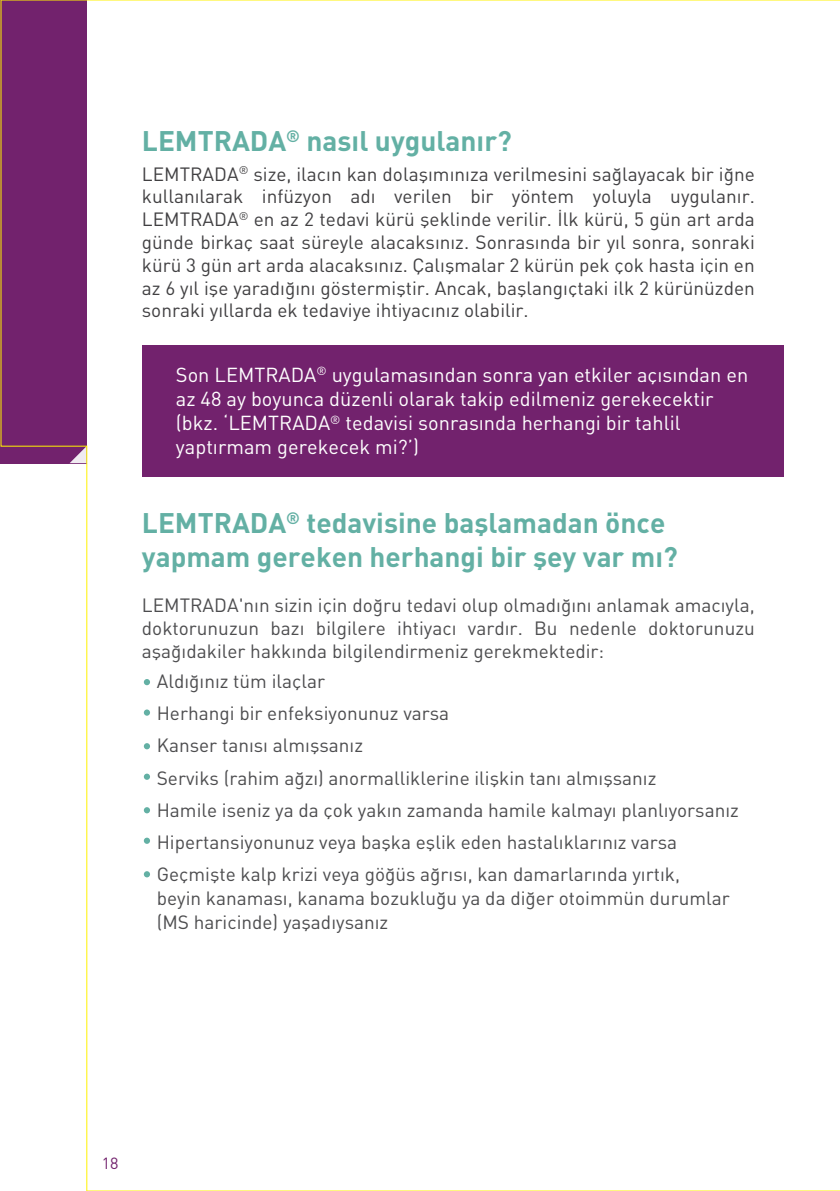
<style>
.page{position:relative;width:840px;height:1191px;background:#fff}
.page>*{position:absolute;margin:0;border:0;box-sizing:border-box;transform-origin:0 0}
.t1{font:28px/33.6px "DINT Bold Tr";color:#63b0a4}
.t2{font:20px/24px "DIN Tr";color:#fff}
.t3{font:19px/32px "DIN Tr";color:#4d4d4f}
.t4{font:19px/22.8px "DIN Tr";color:#414042;text-align:justify}
.t5{font:16px "DIN Tr";color:#72226d}
</style>
<div class="page">
<svg style="left:0;top:0;width:88px;height:1191px"></svg>
<div style="left:142px;top:345px;width:640px;height:131px;background:#72226d"></div>
<svg style="left:144px;top:679px;width:6px;height:6px"></svg>
<svg style="left:144px;top:709px;width:6px;height:6px"></svg>
<svg style="left:144px;top:743px;width:6px;height:6px"></svg>
<div style="left:144px;top:773px;width:6px;height:7px;background:#63b0a4;border-radius:50%"></div>
<svg style="left:144px;top:807px;width:6px;height:6px"></svg>
<div style="left:144px;top:837px;width:6px;height:7px;background:#63b0a4;border-radius:50%"></div>
<svg style="left:144px;top:871px;width:6px;height:6px"></svg>
<h1 class="t1" style="left:142px;top:123px;width:371px">LEMTRADA<sup>®</sup> nasıl uygulanır?</h1>
<p class="t4" style="left:142px;top:162px;width:614px">LEMTRADA<sup>®</sup> size, ilacın kan dolaşımınıza verilmesini sağlayacak bir iğne kullanılarak infüzyon adı verilen bir yöntem yoluyla uygulanır.<br>LEMTRADA<sup>®</sup> en az 2 tedavi kürü şeklinde verilir. İlk kürü, 5 gün art arda günde birkaç saat süreyle alacaksınız. Sonrasında bir yıl sonra, sonraki kürü 3 gün art arda alacaksınız. Çalışmalar 2 kürün pek çok hasta için en az 6 yıl işe yaradığını göstermiştir. Ancak, başlangıçtaki ilk 2 kürünüzden sonraki yıllarda ek tedaviye ihtiyacınız olabilir.</p>
<p class="t2" style="left:176px;top:362px;width:573px">Son LEMTRADA<sup>®</sup> uygulamasından sonra yan etkiler açısından en az 48 ay boyunca düzenli olarak takip edilmeniz gerekecektir (bkz. ‘LEMTRADA<sup>®</sup> tedavisi sonrasında herhangi bir tahlil yaptırmam gerekecek mi?’)</p>
<h1 class="t1" style="left:142px;top:505px;width:537px">LEMTRADA<sup>®</sup> tedavisine başlamadan önce yapmam gereken herhangi bir şey var mı?</h1>
<p class="t3" style="left:142px;top:593px;width:614px;line-height:22.8px;text-align:justify">LEMTRADA'nın sizin için doğru tedavi olup olmadığını anlamak amacıyla, doktorunuzun bazı bilgilere ihtiyacı vardır. Bu nedenle doktorunuzu aşağıdakiler hakkında bilgilendirmeniz gerekmektedir:</p>
<p class="t3" style="left:157px;top:665px;width:583px">Aldığınız tüm ilaçlar<br>Herhangi bir enfeksiyonunuz varsa<br>Kanser tanısı almışsanız<br>Serviks (rahim ağzı) anormalliklerine ilişkin tanı almışsanız<br>Hamile iseniz ya da çok yakın zamanda hamile kalmayı planlıyorsanız Hipertansiyonunuz veya başka eşlik eden hastalıklarınız varsa Geçmişte kalp krizi veya göğüs ağrısı, kan damarlarında yırtık,</p>
<p class="t3" style="left:157px;top:885px;width:574px;line-height:24px">beyin kanaması, kanama bozukluğu ya da diğer otoimmün durumlar (MS haricinde) yaşadıysanız</p>
<p class="t5" style="left:102px;top:1153px;width:18px">18</p>
</div>
